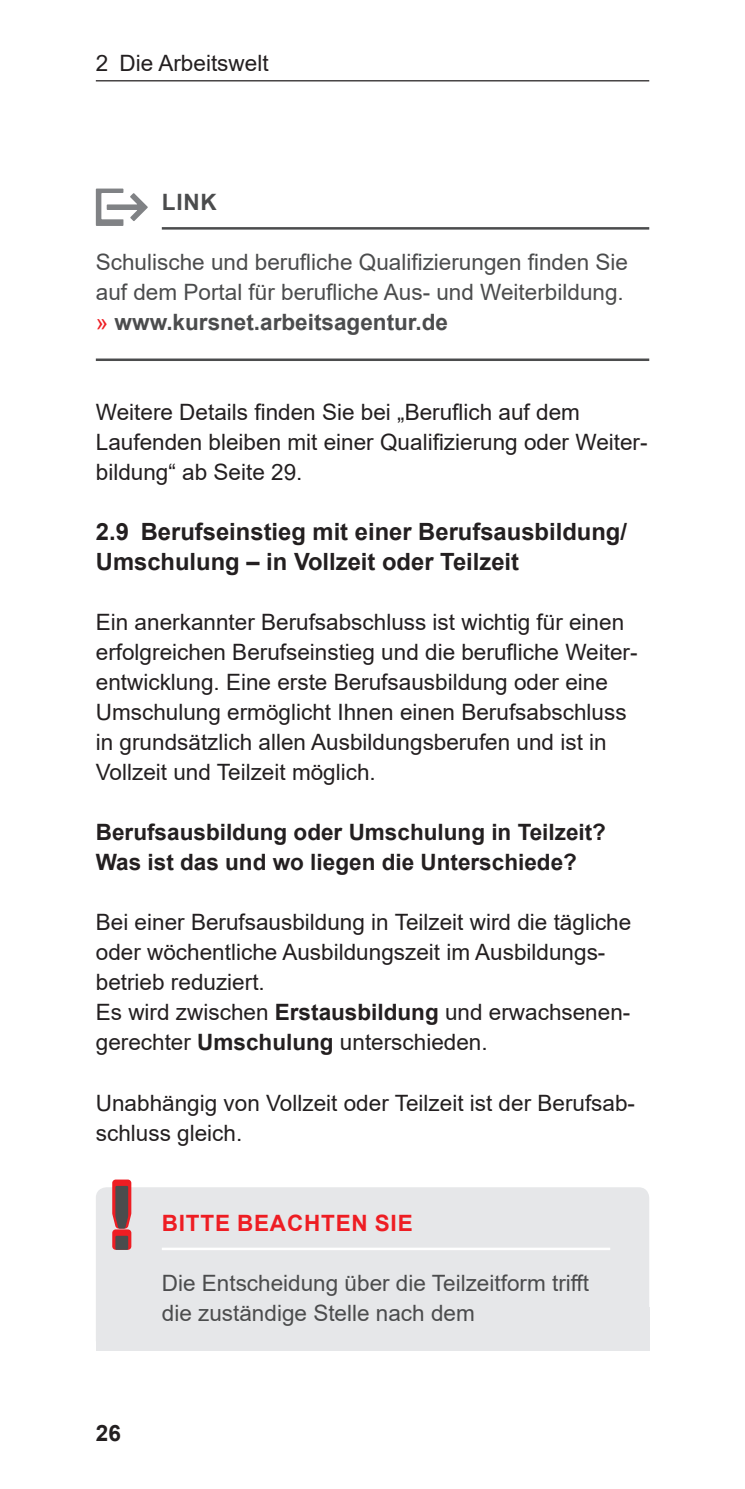
<style>
.page{position:relative;width:745px;height:1489px;background:#fff}
.page>*{position:absolute;margin:0;border:0;box-sizing:border-box;transform-origin:0 0}
.t1{font:700 23.75px/30px "Arial";color:#231f20}
.t2{font:22.5px/30px "Arial";color:#231f20}
.t3{font:22.5px/30px "Arial";color:#4b4c4d}
.t4{font:700 22.5px/30px "Arial";color:#231f20}
.t5{font:700 22.5px "Arial";color:#4b4c4d}
.t6{font:700 22.5px "Arial";letter-spacing:.035em;color:#ee1d23}
.s1{font-weight:400;color:#ee1d23}
.s2{font-weight:700}
</style>
<div class="page">
<hr style="left:96px;top:80px;width:552px;height:1px;background:#231f20">
<hr style="left:162px;top:227px;width:486px;height:2px;background:#4b4c4d">
<hr style="left:96px;top:358px;width:552px;height:3px;background:#4b4c4d">
<svg style="left:96px;top:188px;width:52px;height:38px"></svg>
<div style="left:96px;top:1187px;width:552px;height:163px;background:#e6e7e9;border-radius:11px"></div>
<hr style="left:162px;top:1247px;width:448px;height:2px;background:#fff">
<svg style="left:112px;top:1179px;width:19px;height:70px"></svg>
<div style="left:115px;top:1235px;width:13px;height:14px;background:#4b4c4d"></div>
<p class="t2" style="left:96px;top:48px;width:174px">2 Die Arbeitswelt</p>
<p class="t5" style="left:162px;top:186px;width:56px">LINK</p>
<p class="t3" style="left:96px;top:247px;width:533px">Schulische und berufliche Qualifizierungen finden Sie auf dem Portal für berufliche Aus- und Weiterbildung.</p>
<p class="t5" style="left:96px;top:306px;width:353px"><span class="s1">»</span> www.kursnet.arbeitsagentur.de</p>
<p class="t2" style="left:96px;top:397px;width:552px">Weitere Details finden Sie bei „Beruflich auf dem<br>Laufenden bleiben mit einer Qualifizierung oder Weiter&shy;bildung“ ab Seite 29.</p>
<p class="t1" style="left:96px;top:517px;width:532px">2.9 Berufseinstieg mit einer Berufsausbildung/<br>Umschulung – in Vollzeit oder Teilzeit</p>
<p class="t2" style="left:96px;top:607px;width:542px">Ein anerkannter Berufsabschluss ist wichtig für einen erfolgreichen Berufseinstieg und die berufliche Weiter&shy;entwicklung. Eine erste Berufsausbildung oder eine Umschulung ermöglicht Ihnen einen Berufsabschluss in grundsätzlich allen Ausbildungsberufen und ist in Vollzeit und Teilzeit möglich.</p>
<p class="t4" style="left:96px;top:817px;width:511px">Berufsausbildung oder Umschulung in Teilzeit?<br>Was ist das und wo liegen die Unterschiede?</p>
<p class="t2" style="left:96px;top:907px;width:536px">Bei einer Berufsausbildung in Teilzeit wird die tägliche oder wöchentliche Ausbildungszeit im Ausbildungs&shy;betrieb reduziert.<br>Es wird zwischen <span class="s2">Erstausbildung</span> und erwachsenen&shy;gerechter <span class="s2">Umschulung</span> unterschieden.</p>
<p class="t2" style="left:96px;top:1087px;width:539px">Unabhängig von Vollzeit oder Teilzeit ist der Berufsab&shy;schluss gleich.</p>
<p class="t6" style="left:162px;top:1206px;width:252px">BITTE BEACHTEN SIE</p>
<p class="t4" style="left:96px;top:1417px;width:27px">26</p>
<p class="t3" style="left:162px;top:1267px;width:428px">Die Entscheidung über die Teilzeitform trifft die zuständige Stelle nach dem</p>
</div>
